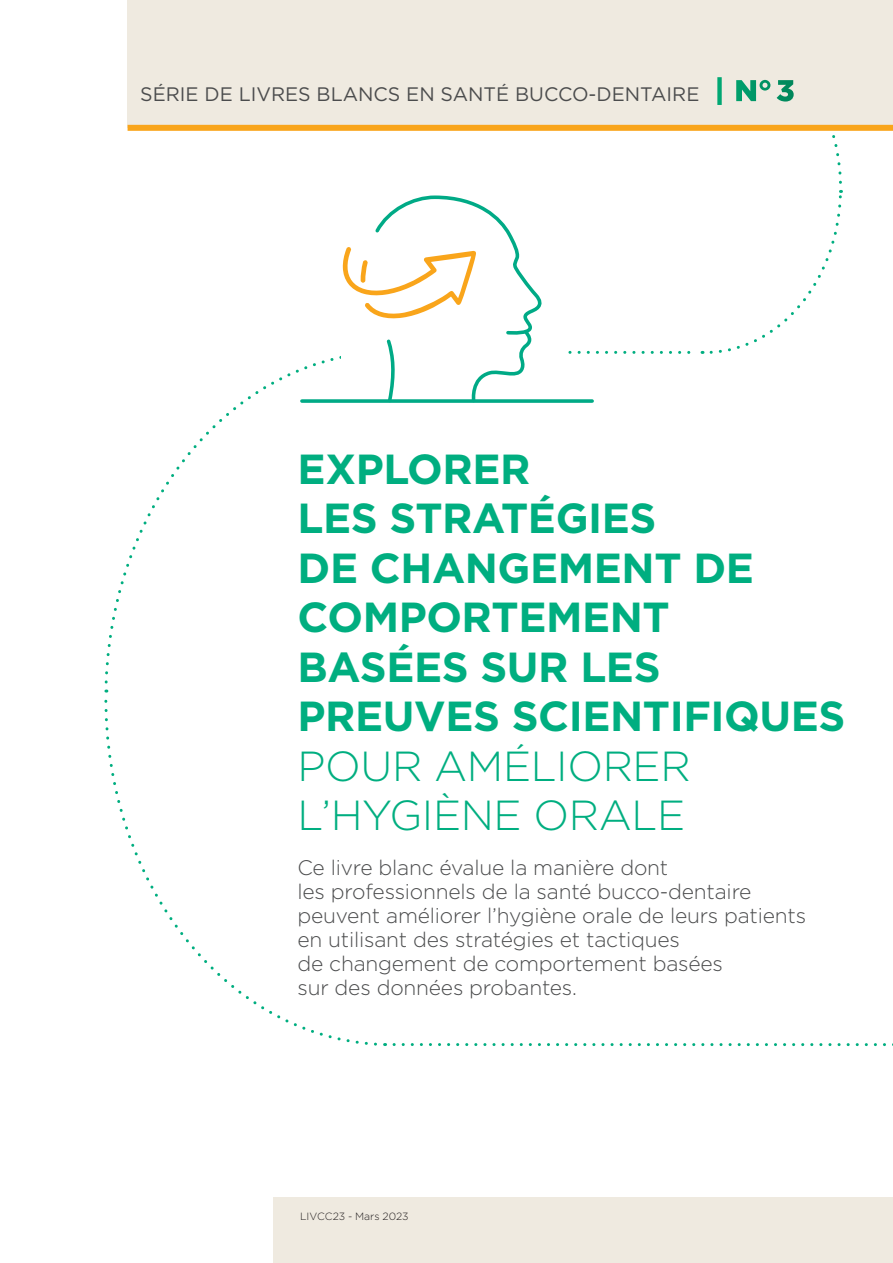
<style>
.page{position:relative;width:893px;height:1263px;background:#fff}
.page>*{position:absolute;margin:0;border:0;box-sizing:border-box;transform-origin:0 0}
.t1{font:700 42px/49.5px "Gotham";letter-spacing:-.01em;color:#00ae80}
.t2{font:300 42px/49.5px "Gotham";letter-spacing:-.01em;color:#00ae80}
.t3{font:300 21px/24px "Gotham";letter-spacing:-.01em;color:#4b4c4d}
.t4{font:19.5px "Gotham";color:#4b4c4d}
.t5{font:300 10.5px "Gotham";color:#231f20}
.s1{font-weight:900;font-size:30px;color:#fff}
</style>
<div class="page">
<div style="left:274px;top:1197px;width:619px;height:66px;background:#efeae0"></div>
<svg style="left:104px;top:692px;width:273px;height:354px"></svg>
<svg style="left:104px;top:363px;width:210px;height:321px"></svg>
<svg style="left:385px;top:1043px;width:508px;height:4px"></svg>
<div style="left:128px;top:0;width:765px;height:128px;background:#efeae0"></div>
<div style="left:128px;top:125px;width:765px;height:6px;background:#f9a51b"></div>
<svg style="left:302px;top:399px;width:12px;height:4px"></svg>
<svg style="left:314px;top:124px;width:529px;height:279px"></svg>
<p class="t4" style="left:140px;top:82px;width:656px">SÉRIE DE LIVRES BLANCS EN SANTÉ BUCCO-DENTAIRE <span class="s1">| N° 3</span></p>
<h1 class="t1" style="left:298px;top:444px;width:549px">EXPLORER<br>LES STRATÉGIES<br>DE CHANGEMENT DE<br>COMPORTEMENT<br>BASÉES SUR LES<br>PREUVES SCIENTIFIQUES</h1>
<h1 class="t2" style="left:298px;top:740px;width:395px">POUR AMÉLIORER<br>L’HYGIÈNE ORALE</h1>
<p class="t3" style="left:297px;top:855px;width:510px">Ce livre blanc évalue la manière dont<br>les professionnels de la santé bucco-dentaire peuvent améliorer l’hygiène orale de leurs patients en utilisant des stratégies et tactiques<br>de changement de comportement basées<br>sur des données probantes.</p>
<p class="t5" style="left:300px;top:1210px;width:110px">LIVCC23 - Mars 2023</p>
</div>
